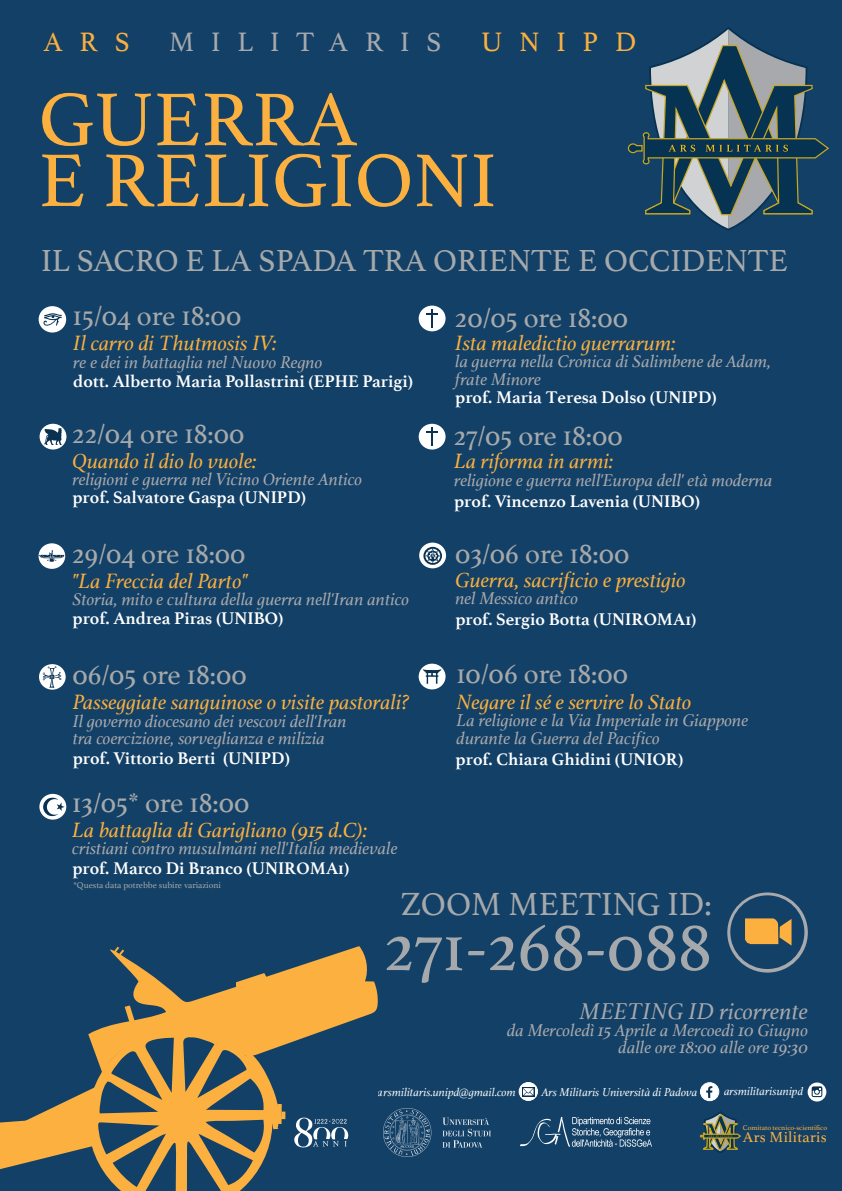
<style>
.page{position:relative;width:842px;height:1191px;background:#134066}
.page>*{position:absolute;margin:0;border:0;box-sizing:border-box;transform-origin:0 0}
.t1{font:78.7px/60.9px "Athelas";color:#fbb03f}
.t2{font:70.3px "Athelas";color:#a6a9ab}
.t3{font:33.6px "Athelas";color:#a6a9ab}
.t4{font:32px "Athelas";color:#a6a9ab}
.t5{font:28.7px "Athelas";color:#a6a9ab}
.t6{font:28px "Athelas";letter-spacing:.6em;color:#a8a9ad}
.t7{font:28px "Athelas";letter-spacing:.6em;color:#fbb03f}
.t8{font:italic 24px "Athelas";color:#a8a9ad}
.t9{font:italic 21.8px "Athelas";color:#fbb03f}
.t10{font:italic 18px/17.3px "Athelas";color:#a8a9ad}
.t11{font:700 17.8px "Athelas";color:#fff}
.t12{font:15.3px "Athelas";letter-spacing:.025em;color:#fbb03f}
.t13{font:italic 12px "Athelas";color:#fff}
.t14{font:9px "Athelas";color:#a6a9ab}
.t15{font:7.3px "Athelas";color:#fbb03f}
</style>
<div class="page">
<img style="left:383px;top:1108px;width:107px;height:48px">
<svg style="left:627px;top:27px;width:202px;height:204px"></svg>
<svg style="left:699px;top:1111px;width:42px;height:42px"></svg>
<img style="left:520px;top:1116px;width:132px;height:31px">
<svg style="left:0;top:946px;width:378px;height:245px"></svg>
<div style="left:419px;top:663px;width:27px;height:26px;background:#fff;border-radius:50%"></div>
<svg style="left:423px;top:669px;width:18px;height:15px"></svg>
<div style="left:39px;top:794px;width:27px;height:25px;background:#fff;border-radius:50%"></div>
<svg style="left:43px;top:797px;width:22px;height:19px"></svg>
<div style="left:39px;top:543px;width:26px;height:26px;background:#fff;border-radius:50%"></div>
<svg style="left:39px;top:550px;width:25px;height:12px"></svg>
<div style="left:700px;top:1082px;width:19px;height:18px;background:#fff;border-radius:50%"></div>
<div style="left:700px;top:1082px;width:19px;height:19px;border:1px solid #fff;border-radius:50%"></div>
<svg style="left:706px;top:1086px;width:6px;height:12px"></svg>
<svg style="left:808px;top:1082px;width:18px;height:19px"></svg>
<svg style="left:812px;top:1086px;width:10px;height:11px"></svg>
<svg style="left:519px;top:1082px;width:18px;height:18px"></svg>
<div style="left:519px;top:1082px;width:19px;height:18px;border:1px solid #fff;border-radius:50%"></div>
<svg style="left:522px;top:1087px;width:12px;height:9px"></svg>
<svg style="left:523px;top:1088px;width:10px;height:7px"></svg>
<svg style="left:727px;top:892px;width:81px;height:80px"></svg>
<div style="left:730px;top:895px;width:74px;height:74px;background:#134066;border-radius:50%"></div>
<svg style="left:745px;top:918px;width:46px;height:27px"></svg>
<div style="left:39px;top:306px;width:27px;height:26px;background:#fff;border-radius:50%"></div>
<svg style="left:43px;top:313px;width:19px;height:13px"></svg>
<div style="left:40px;top:424px;width:26px;height:25px;background:#fff;border-radius:50%"></div>
<svg style="left:44px;top:428px;width:18px;height:17px"></svg>
<svg style="left:39px;top:664px;width:27px;height:25px"></svg>
<svg style="left:43px;top:666px;width:18px;height:22px"></svg>
<div style="left:419px;top:305px;width:27px;height:26px;background:#fff;border-radius:50%"></div>
<svg style="left:426px;top:309px;width:12px;height:18px"></svg>
<div style="left:419px;top:424px;width:27px;height:25px;background:#fff;border-radius:50%"></div>
<svg style="left:426px;top:427px;width:12px;height:18px"></svg>
<svg style="left:419px;top:542px;width:27px;height:26px"></svg>
<svg style="left:423px;top:547px;width:19px;height:18px"></svg>
<svg style="left:425px;top:548px;width:15px;height:15px"></svg>
<h3 class="t7" style="left:43px;top:19px;width:88px">ARS</h3>
<h3 class="t6" style="left:169px;top:19px;width:274px">MILITARIS</h3>
<h3 class="t7" style="left:481px;top:19px;width:157px">UNIPD</h3>
<h1 class="t1" style="left:39px;top:86px;width:460px">GUERRA<br>E RELIGIONI</h1>
<h3 class="t4" style="left:41px;top:235px;width:748px">IL SACRO E LA SPADA TRA ORIENTE E OCCIDENTE</h3>
<h3 class="t5" style="left:73px;top:293px;width:170px">15/04 ore 18:00</h3>
<h3 class="t5" style="left:455px;top:295px;width:175px">20/05 ore 18:00</h3>
<p class="t9" style="left:73px;top:326px;width:205px">Il carro di Thutmosis IV:</p>
<p class="t10" style="left:73px;top:352px;width:251px">re e dei in battaglia nel Nuovo Regno</p>
<p class="t11" style="left:73px;top:366px;width:341px">dott. Alberto Maria Pollastrini (EPHE Parigi)</p>
<p class="t9" style="left:455px;top:326px;width:222px">Ista maledictio guerrarum:</p>
<p class="t10" style="left:455px;top:352px;width:317px">la guerra nella Cronica di Salimbene de Adam, frate Minore</p>
<p class="t11" style="left:455px;top:382px;width:263px">prof. Maria Teresa Dolso (UNIPD)</p>
<h3 class="t5" style="left:72px;top:411px;width:174px">22/04 ore 18:00</h3>
<h3 class="t5" style="left:454px;top:412px;width:170px">27/05 ore 18:00</h3>
<p class="t9" style="left:72px;top:443px;width:186px">Quando il dio lo vuole:</p>
<p class="t10" style="left:72px;top:470px;width:291px">religioni e guerra nel Vicino Oriente Antico</p>
<p class="t11" style="left:72px;top:483px;width:235px">prof. Salvatore Gaspa (UNIPD)</p>
<p class="t9" style="left:454px;top:444px;width:161px">La riforma in armi:</p>
<p class="t10" style="left:454px;top:471px;width:320px">religione e guerra nell'Europa dell' età moderna</p>
<p class="t11" style="left:454px;top:487px;width:247px">prof. Vincenzo Lavenia (UNIBO)</p>
<h3 class="t5" style="left:72px;top:531px;width:175px">29/04 ore 18:00</h3>
<h3 class="t5" style="left:455px;top:531px;width:176px">03/06 ore 18:00</h3>
<p class="t9" style="left:73px;top:563px;width:177px">"La Freccia del Parto"</p>
<p class="t10" style="left:73px;top:590px;width:338px">Storia, mito e cultura della guerra nell'Iran antico</p>
<p class="t11" style="left:73px;top:604px;width:212px">prof. Andrea Piras (UNIBO)</p>
<p class="t9" style="left:455px;top:563px;width:232px">Guerra, sacrificio e prestigio</p>
<p class="t10" style="left:455px;top:589px;width:124px">nel Messico antico</p>
<p class="t11" style="left:455px;top:605px;width:243px">prof. Sergio Botta (UNIROMA1)</p>
<h3 class="t5" style="left:72px;top:651px;width:176px">06/05 ore 18:00</h3>
<h3 class="t5" style="left:456px;top:651px;width:173px">10/06 ore 18:00</h3>
<p class="t9" style="left:73px;top:685px;width:338px">Passeggiate sanguinose o visite pastorali?</p>
<p class="t10" style="left:73px;top:711px;width:276px">Il governo diocesano dei vescovi dell'Iran tra coercizione, sorveglianza e milizia</p>
<p class="t11" style="left:73px;top:743px;width:219px">prof. Vittorio Berti (UNIPD)</p>
<p class="t9" style="left:457px;top:685px;width:236px">Negare il sé e servire lo Stato</p>
<p class="t10" style="left:457px;top:711px;width:293px">La religione e la Via Imperiale in Giappone durante la Guerra del Pacifico</p>
<p class="t11" style="left:456px;top:744px;width:229px">prof. Chiara Ghidini (UNIOR)</p>
<h3 class="t5" style="left:72px;top:780px;width:179px">13/05* ore 18:00</h3>
<p class="t9" style="left:72px;top:813px;width:296px">La battaglia di Garigliano (915 d.C):</p>
<p class="t10" style="left:72px;top:839px;width:327px">cristiani contro musulmani nell'Italia medievale</p>
<p class="t11" style="left:72px;top:853px;width:278px">prof. Marco Di Branco (UNIROMA1)</p>
<p class="t14" style="left:74px;top:878px;width:149px">*Questa data potrebbe subire variazioni</p>
<h3 class="t3" style="left:401px;top:877px;width:312px">ZOOM MEETING ID:</h3>
<h2 class="t2" style="left:384px;top:891px;width:329px">271-268-088</h2>
<h3 class="t8" style="left:580px;top:992px;width:230px">MEETING ID ricorrente</h3>
<p class="t10" style="left:507px;top:1021px;width:302px;text-align:right">da Mercoledì 15 Aprile a Mercoedì 10 Giugno dalle ore 18:00 alle ore 19:30</p>
<p class="t13" style="left:378px;top:1082px;width:139px">arsmilitaris.unipd@gmail.com</p>
<p class="t13" style="left:542px;top:1082px;width:157px">Ars Militaris Università di Padova</p>
<p class="t13" style="left:724px;top:1082px;width:81px">arsmilitarisunipd</p>
<p class="t15" style="left:743px;top:1122px;width:86px">Comitato tecnico-scientifico</p>
<p class="t12" style="left:743px;top:1125px;width:85px">Ars Militaris</p>
</div>
